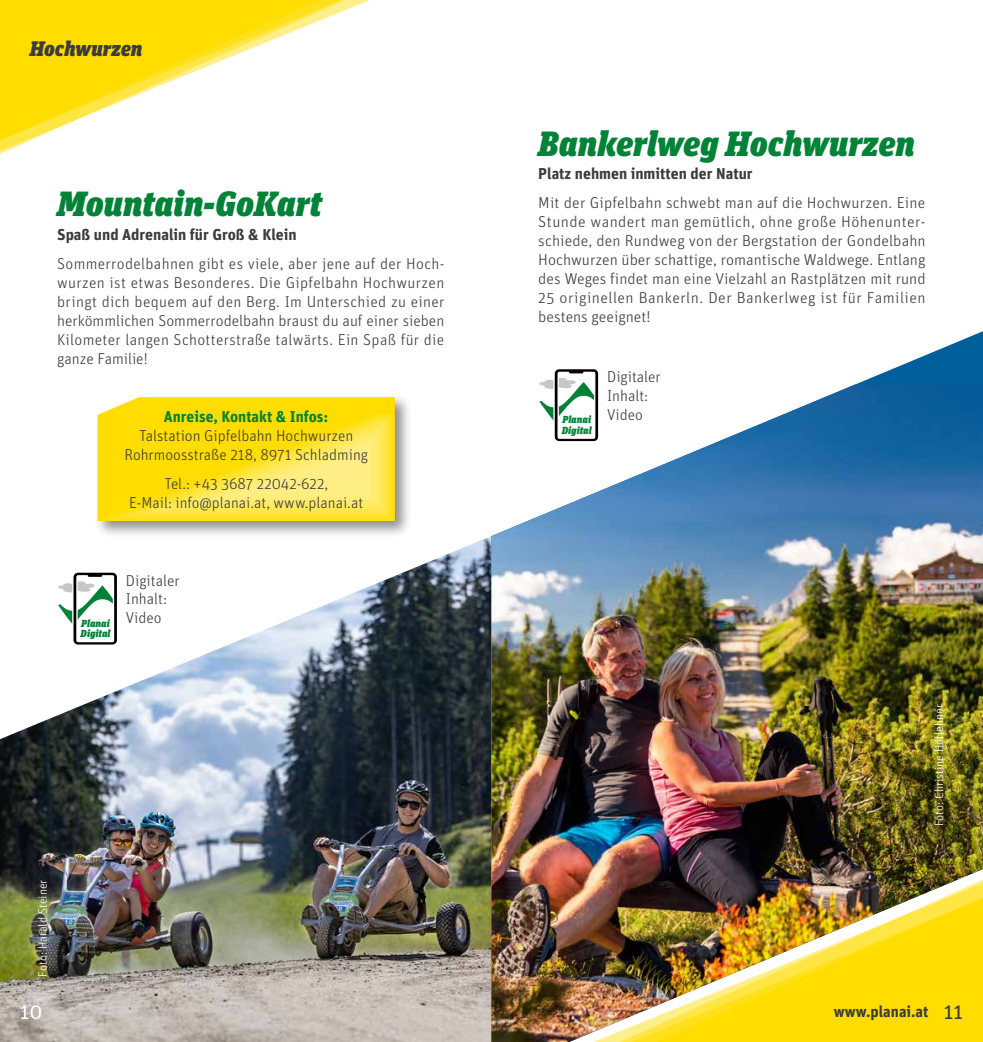
<style>
.page{position:relative;width:983px;height:1042px;background:#fff}
.page>*{position:absolute;margin:0;border:0;box-sizing:border-box;transform-origin:0 0}
.t1{font:italic 900 35px "Unit Slab OT";color:#008237}
.t2{font:italic 900 21px "Unit Slab OT";color:#3c3c3b}
.t3{font:21px "Unit OT";color:#fff}
.t4{font:300 15.75px/18.9px "Unit OT";color:#3c3c3b;text-align:justify}
.t5{font:700 15.75px "Unit OT";color:#3c3c3b}
.t6{font:700 15.75px "Unit OT";color:#008237}
.t7{font:300 12.25px "Unit OT";color:#fff}
.t8{font:italic 900 10.15px/10.5px "Unit Slab OT";color:#008237}
.s1{font-weight:400;font-size:21px}
</style>
<div class="page">
<svg style="left:0;top:0;width:353px;height:154px"></svg>
<img style="left:0;top:536px;width:491px;height:506px">
<svg style="left:856px;top:331px;width:126px;height:53px"></svg>
<img style="left:491px;top:384px;width:491px;height:658px">
<svg style="left:58px;top:571px;width:60px;height:74px"></svg>
<hr style="left:88px;top:574px;width:14px;height:3px;background:#000">
<svg style="left:539px;top:369px;width:60px;height:73px"></svg>
<div style="left:94px;top:394px;width:318px;height:145px;background:#000;opacity:.45"></div>
<svg style="left:94px;top:397px;width:301px;height:124px;background:#fee22c"></svg>
<h2 class="t2" style="left:30px;top:35px;width:114px">Hochwurzen</h2>
<h1 class="t1" style="left:57px;top:181px;width:267px">Mountain-GoKart</h1>
<p class="t5" style="left:57px;top:224px;width:241px">Spaß und Adrenalin für Groß &amp; Klein</p>
<p class="t4" style="left:57px;top:254px;width:389px">Sommerrodelbahnen gibt es viele, aber jene auf der Hoch&shy;wurzen ist etwas Besonderes. Die Gipfelbahn Hochwurzen bringt dich bequem auf den Berg. Im Unterschied zu einer herkömmlichen Sommerrodelbahn braust du auf einer sieben Kilometer langen Schotterstraße talwärts. Ein Spaß für die ganze Familie!</p>
<h1 class="t1" style="left:538px;top:121px;width:378px">Bankerlweg Hochwurzen</h1>
<p class="t5" style="left:538px;top:164px;width:216px">Platz nehmen inmitten der Natur</p>
<p class="t4" style="left:538px;top:193px;width:389px">Mit der Gipfelbahn schwebt man auf die Hochwurzen. Eine Stunde wandert man gemütlich, ohne große Höhenunter&shy;schiede, den Rundweg von der Bergstation der Gondelbahn Hochwurzen über schattige, romantische Waldwege. Entlang des Weges findet man eine Vielzahl an Rastplätzen mit rund 25 originellen Bankerln. Der Bankerlweg ist für Familien bestens geeignet!</p>
<p class="t4" style="left:607px;top:367px;width:55px">Digitaler<br>Inhalt:</p>
<p class="t6" style="left:164px;top:406px;width:166px">Anreise, Kontakt &amp; Infos:</p>
<p class="t4" style="left:607px;top:405px;width:37px">Video</p>
<p class="t4" style="left:124px;top:426px;width:245px;text-align:center">Talstation Gipfelbahn Hochwurzen<br>Rohrmoosstraße 218, 8971 Schladming</p>
<p class="t4" style="left:129px;top:474px;width:235px;text-align:center">Tel.: +43 3687 22042-622,<br>E-Mail: info@planai.at, www.planai.at</p>
<p class="t8" style="left:561px;top:414px;width:31px">Planai<br>Digital</p>
<p class="t8" style="left:81px;top:618px;width:31px">Planai<br>Digital</p>
<p class="t4" style="left:126px;top:571px;width:55px;text-align:left">Digitaler<br>Inhalt:<br>Video</p>
<p class="t7" style="left:35px;top:976px;width:99px;rotate:-90deg">Foto: Harald Steiner</p>
<h2 class="t3" style="left:20px;top:998px;width:24px">10</h2>
<p class="t7" style="left:931px;top:826px;width:123px;rotate:-90deg">Foto: Christine Höflehner</p>
<p class="t5" style="left:833px;top:1001px;width:131px">www.planai.at <span class="s1">11</span></p>
</div>
